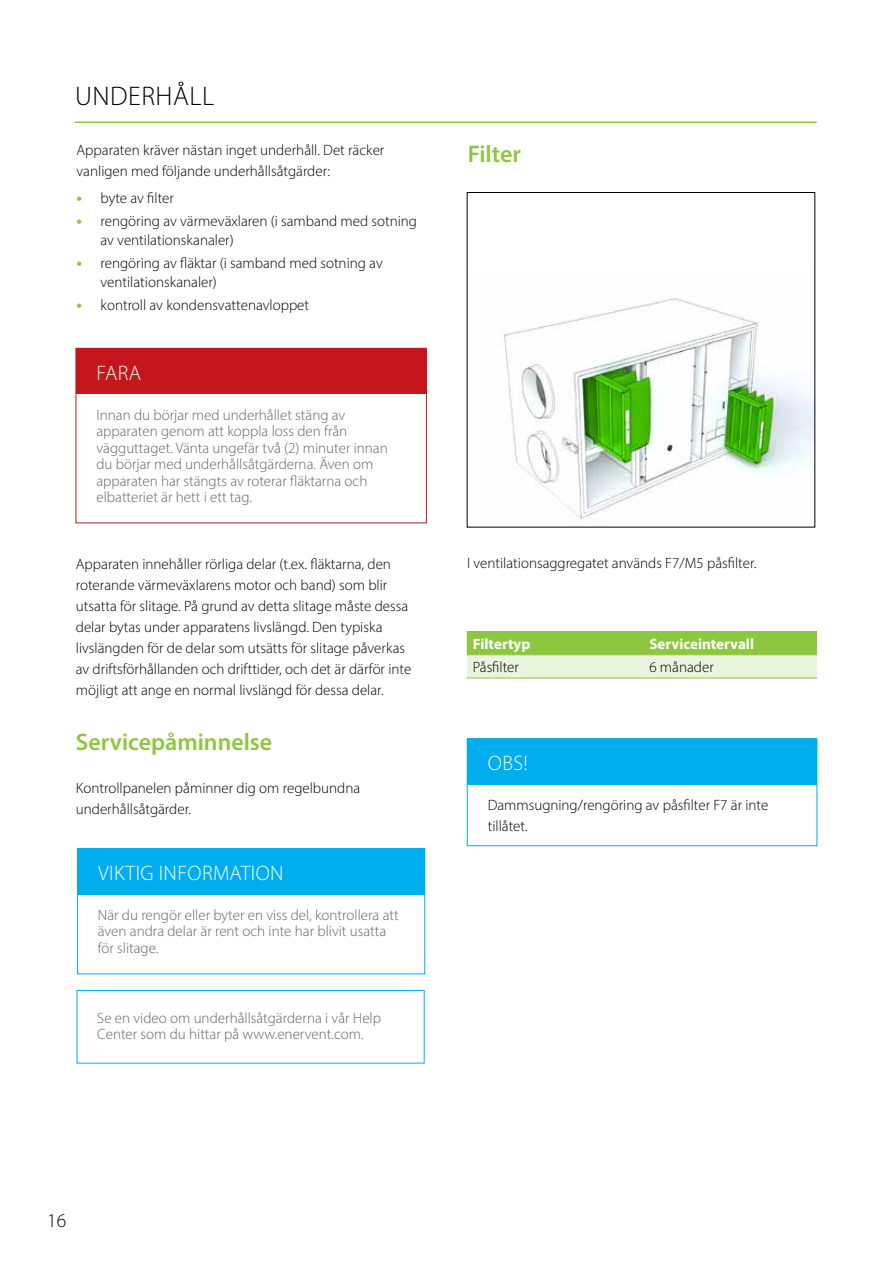
<style>
.page{position:relative;width:893px;height:1263px;background:#fff}
.page>*{position:absolute;margin:0;border:0;box-sizing:border-box;transform-origin:0 0}
.t1{font:300 27px "Myriad Pro";letter-spacing:.02em;color:#000}
.t2{font:600 24px "Myriad Pro";color:#8dc63f}
.t3{font:300 21px "Myriad Pro";letter-spacing:.02em;color:#fff}
.t4{font:300 19.5px "Myriad Pro";color:#000}
.t5{font:300 15px/21px "Myriad Pro";color:#000}
.t6{font:300 15px/16.5px "Myriad Pro";color:#636466}
.t7{font:700 15px "Myriad Pro";color:#fff}
.s1{font-weight:700;font-size:16.5px;color:#8dc63f}
</style>
<div class="page">
<hr style="left:76px;top:121px;width:740px;height:2px;background:#8dc63f">
<div style="left:76px;top:349px;width:350px;height:45px;background:#c4161c"></div>
<div style="left:76px;top:348px;width:351px;height:175px;border:1px solid #c4161c"></div>
<div style="left:77px;top:990px;width:348px;height:73px;background:#fff;border:1px solid #00aeef"></div>
<div style="left:78px;top:848px;width:347px;height:46px;background:#00aeef"></div>
<img style="left:503px;top:298px;width:310px;height:222px">
<div style="left:467px;top:739px;width:350px;height:46px;background:#00aeef"></div>
<div style="left:467px;top:738px;width:350px;height:108px;border:1px solid #00aeef"></div>
<svg style="left:467px;top:632px;width:350px;height:46px;background:#bbdc8d"></svg>
<hr style="left:467px;top:631px;width:176px;height:1px;background:#8dc63f">
<hr style="left:643px;top:631px;width:174px;height:1px;background:#8dc63f">
<hr style="left:467px;top:654px;width:176px;height:1px;background:#8dc63f">
<hr style="left:643px;top:654px;width:174px;height:1px;background:#8dc63f">
<hr style="left:467px;top:678px;width:176px;height:1px;background:#8dc63f">
<hr style="left:643px;top:678px;width:174px;height:1px;background:#8dc63f">
<h1 class="t1" style="left:75px;top:80px;width:141px">UNDERHÅLL</h1>
<p class="t5" style="left:77px;top:139px;width:309px">Apparaten kräver nästan inget underhåll. Det räcker vanligen med följande underhållsåtgärder:</p>
<p class="t5" style="left:77px;top:187px;width:99px"><span class="s1">•</span> byte av filter</p>
<p class="t5" style="left:101px;top:212px;width:318px;line-height:18.9px;text-indent:-24px"><span class="s1">•</span> rengöring av värmeväxlaren (i samband med sotning av ventilationskanaler)</p>
<p class="t5" style="left:101px;top:254px;width:284px;line-height:18.9px;text-indent:-24px"><span class="s1">•</span> rengöring av fläktar (i samband med sotning av ventilationskanaler)</p>
<p class="t5" style="left:77px;top:295px;width:234px"><span class="s1">•</span> kontroll av kondensvattenavloppet</p>
<h3 class="t3" style="left:97px;top:360px;width:46px">FARA</h3>
<p class="t6" style="left:96px;top:406px;width:293px">Innan du börjar med underhållet stäng av apparaten genom att koppla loss den från vägguttaget. Vänta ungefär två (2) minuter innan du börjar med underhållsåtgärderna. Även om apparaten har stängts av roterar fläktarna och elbatteriet är hett i ett tag.</p>
<p class="t5" style="left:76px;top:554px;width:337px">Apparaten innehåller rörliga delar (t.ex. fläktarna, den roterande värmeväxlarens motor och band) som blir utsatta för slitage. På grund av detta slitage måste dessa delar bytas under apparatens livslängd. Den typiska livslängden för de delar som utsätts för slitage påverkas av driftsförhållanden och drifttider, och det är därför inte möjligt att ange en normal livslängd för dessa delar.</p>
<h2 class="t2" style="left:76px;top:727px;width:198px">Servicepåminnelse</h2>
<p class="t5" style="left:76px;top:777px;width:286px">Kontrollpanelen påminner dig om regelbundna underhållsåtgärder.</p>
<h3 class="t3" style="left:98px;top:860px;width:187px">VIKTIG INFORMATION</h3>
<p class="t6" style="left:98px;top:906px;width:302px">När du rengör eller byter en viss del, kontrollera att även andra delar är rent och inte har blivit usatta för slitage.</p>
<p class="t6" style="left:97px;top:1009px;width:285px">Se en video om underhållsåtgärderna i vår Help<br>Center som du hittar på www.enervent.com.</p>
<h2 class="t2" style="left:468px;top:138px;width:55px">Filter</h2>
<p class="t5" style="left:467px;top:552px;width:291px">I ventilationsaggregatet används F7/M5 påsfilter.</p>
<p class="t7" style="left:473px;top:634px;width:59px">Filtertyp</p>
<p class="t7" style="left:649px;top:634px;width:106px">Serviceintervall</p>
<p class="t5" style="left:473px;top:656px;width:48px">Påsfilter</p>
<p class="t5" style="left:649px;top:656px;width:66px">6 månader</p>
<h3 class="t3" style="left:488px;top:751px;width:41px">OBS!</h3>
<p class="t5" style="left:488px;top:794px;width:282px">Dammsugning/rengöring av påsfilter F7 är inte tillåtet.</p>
<h3 class="t4" style="left:47px;top:1208px;width:21px">16</h3>
</div>
